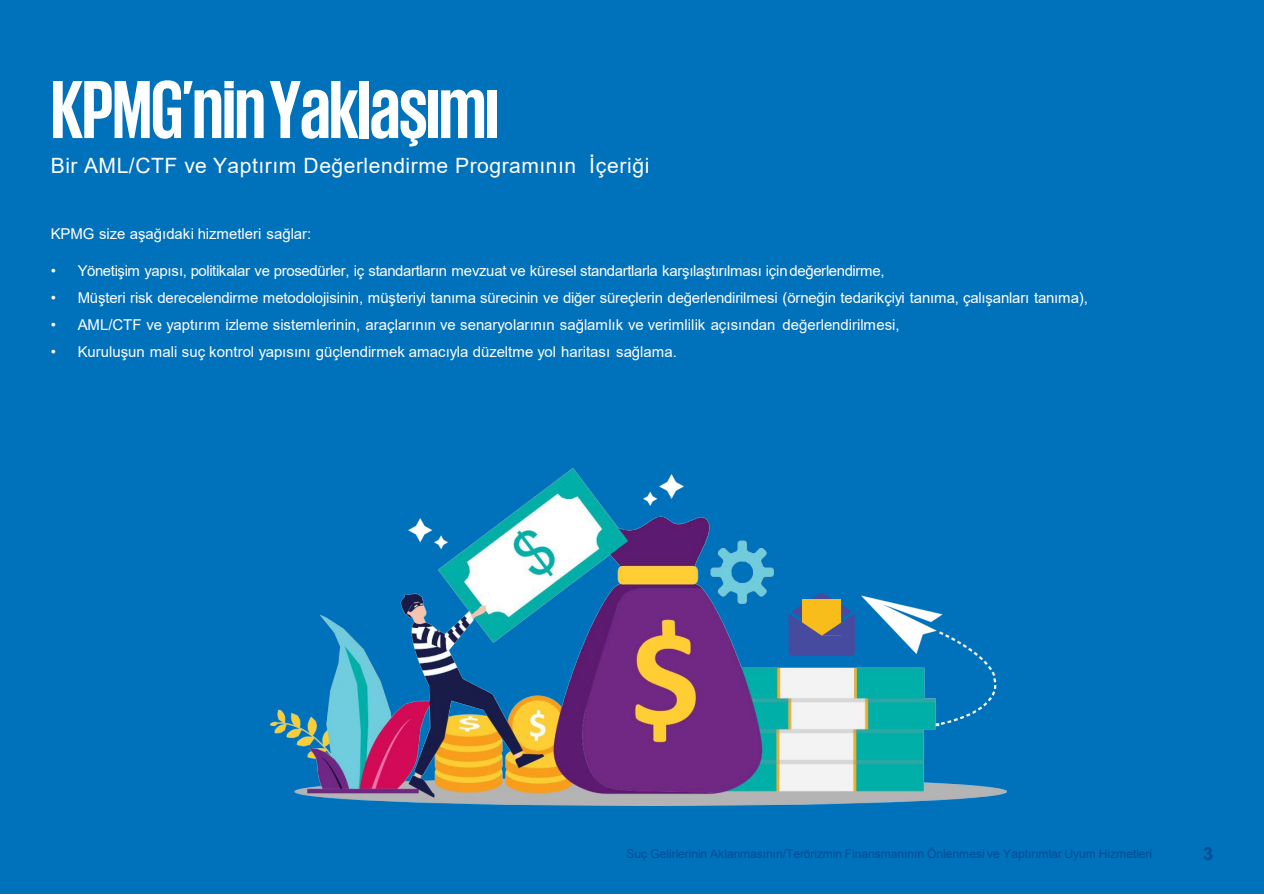
<style>
.page{position:relative;width:1264px;height:895px;background:#fff}
.page>*{position:absolute;margin:0;border:0;box-sizing:border-box;transform-origin:0 0}
.t1{font:700 84px "KPMG";letter-spacing:-.02em;color:#fff}
.t2{font:21px "Arial";letter-spacing:.025em;color:#fff}
.t3{font:700 18px "Arial";color:#004e97}
.t4{font:15px "Arial";letter-spacing:-.005em;color:#fff}
.t5{font:15px "Arial";letter-spacing:-.025em;color:#fff}
.t6{font:12px "Arial";letter-spacing:-.005em;color:#004e97}
</style>
<div class="page">
<div style="left:0;top:0;width:1263px;height:893px;background:#0071bb"></div>
<img style="left:270px;top:468px;width:735px;height:337px">
<h1 class="t1" style="left:51px;top:67px;width:449px">KPMG’ninYaklaşımı</h1>
<h2 class="t2" style="left:51px;top:151px;width:600px">Bir AML/CTF ve Yaptırım Değerlendirme Programının İçeriği</h2>
<p class="t4" style="left:51px;top:224px;width:262px">KPMG size aşağıdaki hizmetleri sağlar:</p>
<p class="t5" style="left:51px;top:260px;width:835px">• Yönetişim yapısı, politikalar ve prosedürler, iç standartların mevzuat ve küresel standartlarla karşılaştırılması içindeğerlendirme,</p>
<p class="t4" style="left:51px;top:287px;width:1038px">• Müşteri risk derecelendirme metodolojisinin, müşteriyi tanıma sürecinin ve diğer süreçlerin değerlendirilmesi (örneğin tedarikçiyi tanıma, çalışanları tanıma),</p>
<p class="t4" style="left:51px;top:314px;width:850px">• AML/CTF ve yaptırım izleme sistemlerinin, araçlarının ve senaryolarının sağlamlık ve verimlilik açısından değerlendirilmesi,</p>
<p class="t4" style="left:51px;top:341px;width:627px">• Kuruluşun mali suç kontrol yapısını güçlendirmek amacıyla düzeltme yol haritası sağlama.</p>
<p class="t6" style="left:626px;top:845px;width:527px">Suç Gelirlerinin Aklanmasının/Terörizmin Finansmanının Önlenmesi ve Yaptırımlar Uyum Hizmetleri</p>
<p class="t3" style="left:1202px;top:840px;width:12px">3</p>
</div>
